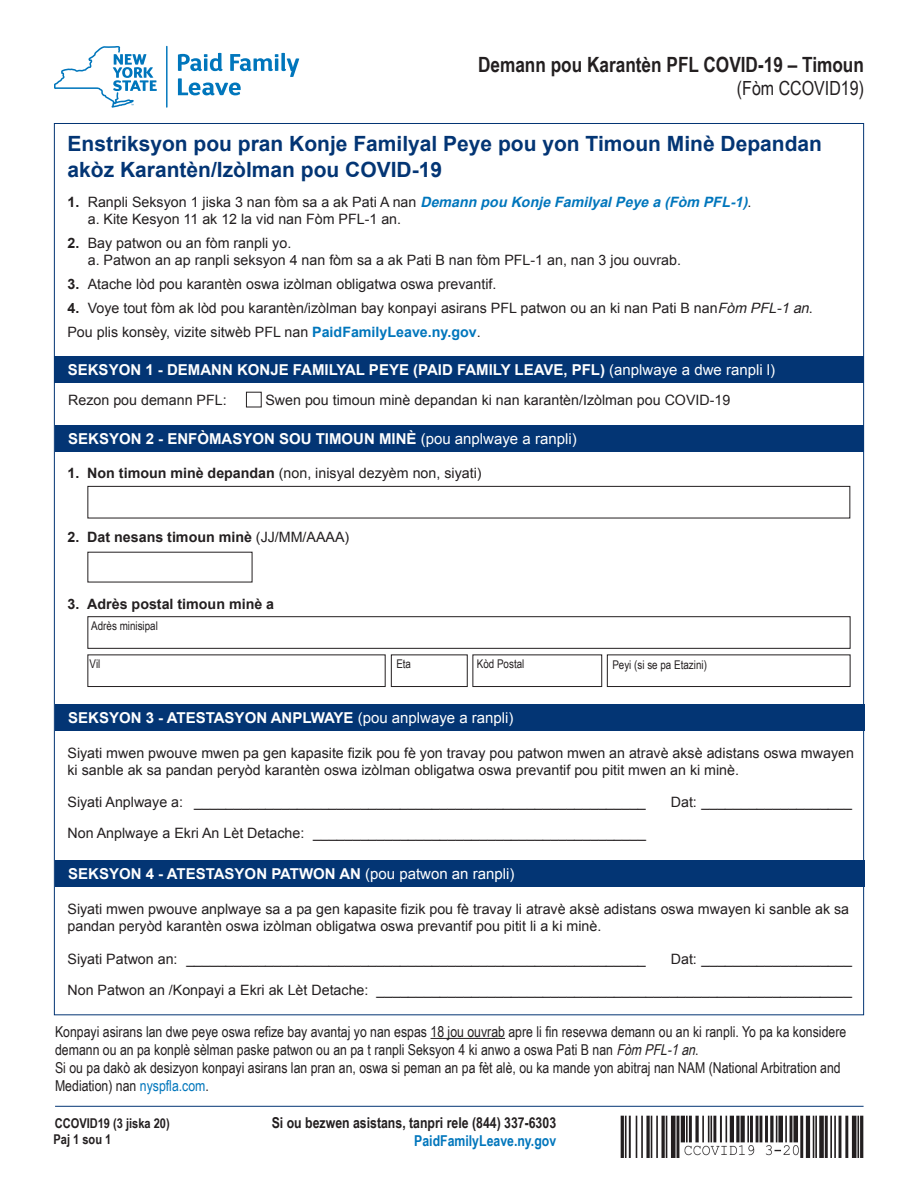
<style>
.page{position:relative;width:918px;height:1188px;background:#fff}
.page>*{position:absolute;margin:0;border:0;box-sizing:border-box;transform-origin:0 0}
.t1{font:700 21px/25.2px "Arial";color:#033574}
.t2{font:700 21px "Arial Narrow";color:#231f20}
.t3{font:19.5px "Arial Narrow";color:#231f20}
.Extra_Info{font:15px/18px "Arial Narrow";color:#231f20}
.Sections{font:700 15px "Arial";color:#fff}
.Assistance{font:700 15px "Arial Narrow";color:#231f20}
.Assistance-2{font:700 15px "Arial Narrow";color:#0076bc}
.Bullets___Bold_-_Black{font:14.25px/17.1px "Arial";color:#231f20}
.Bullets___Bold_-_Black-2{font:700 14.25px "Arial";color:#231f20}
.Page{font:700 13.5px "Arial Narrow";color:#231f20}
.Text_in_boxes_8pt{font:12px "Arial Narrow";color:#231f20}
.s1{font-weight:700}
.s2{font-weight:700;font-style:italic;color:#0076bc}
.s3{font-style:italic}
.s4{font-weight:700;color:#0076bc}
.s5{font-weight:400}
.s6{color:#0076bc}
</style>
<div class="page">
<svg style="left:178px;top:53px;width:121px;height:42px"></svg>
<svg style="left:54px;top:46px;width:103px;height:62px"></svg>
<hr style="left:166px;top:46px;width:2px;height:62px;background:#0076bc">
<div style="left:54px;top:356px;width:809px;height:27px;background:#033574"></div>
<div style="left:246px;top:392px;width:16px;height:15px;border:1px solid #231f20"></div>
<div style="left:55px;top:425px;width:808px;height:27px;background:#033574"></div>
<div style="left:55px;top:704px;width:810px;height:27px;background:#033574"></div>
<div style="left:55px;top:860px;width:810px;height:27px;background:#033574"></div>
<hr style="left:431px;top:1038px;width:74px;height:1px;background:#231f20">
<hr style="left:55px;top:1106px;width:809px;height:1px;background:#033574">
<div style="left:87px;top:616px;width:763px;height:33px;border:1px solid #231f20"></div>
<div style="left:87px;top:655px;width:299px;height:32px;border:1px solid #231f20"></div>
<div style="left:391px;top:655px;width:77px;height:32px;border:1px solid #231f20"></div>
<div style="left:472px;top:655px;width:130px;height:32px;border:1px solid #231f20"></div>
<div style="left:607px;top:655px;width:243px;height:32px;border:1px solid #231f20"></div>
<div style="left:87px;top:486px;width:763px;height:32px;border:1px solid #231f20"></div>
<img style="left:620px;top:1116px;width:244px;height:42px">
<p class="t2" style="left:478px;top:48px;width:387px">Demann pou Karantèn PFL COVID-19 – Timoun</p>
<p class="t3" style="left:737px;top:74px;width:129px">(Fòm CCOVID19)</p>
<h1 class="t1" style="left:68px;top:132px;width:756px">Enstriksyon pou pran Konje Familyal Peye pou yon Timoun Minè Depandan akòz Karantèn/Izòlman pou COVID-19</h1>
<p class="Bullets___Bold_-_Black" style="left:88px;top:194px;width:665px;text-indent:-20px"><span class="s1">1.</span> Ranpli Seksyon 1 jiska 3 nan fòm sa a ak Pati A nan <span class="s2">Demann pou Konje FamilyalPeye a (Fòm PFL-1)</span>. a. Kite Kesyon 11 ak 12 la vid nan Fòm PFL-1 an.</p>
<p class="Bullets___Bold_-_Black" style="left:88px;top:235px;width:595px;text-indent:-20px"><span class="s1">2.</span> Bay patwon ou an fòm ranpli yo.<br>a. Patwon an ap ranpli seksyon 4 nan fòm sa a ak Pati B nan fòm PFL-1 an, nan 3 jou ouvrab.</p>
<p class="Bullets___Bold_-_Black" style="left:68px;top:276px;width:430px"><span class="s1">3.</span> Atache lòd pou karantèn oswa izòlman obligatwa oswa prevantif.</p>
<p class="Bullets___Bold_-_Black" style="left:68px;top:300px;width:747px"><span class="s1">4.</span> Voye tout fòm ak lòd pou karantèn/izòlman bay konpayi asirans PFL patwon ou an ki nan Pati B nan<span class="s3">Fòm PFL-1 an</span>.</p>
<p class="Bullets___Bold_-_Black" style="left:67px;top:323px;width:415px">Pou plis konsèy, vizite sitwèb PFL nan <span class="s4">PaidFamilyLeave.ny.gov</span>.</p>
<p class="Sections" style="left:68px;top:359px;width:709px">SEKSYON 1 - DEMANN KONJE FAMILYAL PEYE (PAID FAMILY LEAVE, PFL) <span class="s5">(anplwaye a dwe ranpli l)</span></p>
<p class="Bullets___Bold_-_Black" style="left:68px;top:392px;width:160px">Rezon pou demann PFL:</p>
<p class="Bullets___Bold_-_Black" style="left:265px;top:392px;width:466px">Swen pou timoun minè depandan ki nan karantèn/Izòlman pou COVID-19</p>
<p class="Sections" style="left:68px;top:429px;width:510px">SEKSYON 2 - ENFÒMASYON SOU TIMOUN MINÈ <span class="s5">(pou anplwaye a ranpli)</span></p>
<p class="Bullets___Bold_-_Black" style="left:68px;top:464px;width:416px"><span class="s1">1. Non timoun minè depandan</span> (non, inisyal dezyèm non, siyati)</p>
<p class="Bullets___Bold_-_Black-2" style="left:68px;top:528px;width:283px">2. Dat nesans timoun minè <span class="s5">(JJ/MM/AAAA)</span></p>
<p class="Bullets___Bold_-_Black-2" style="left:68px;top:595px;width:208px">3. Adrès postal timoun minè a</p>
<p class="Text_in_boxes_8pt" style="left:91px;top:617px;width:68px">Adrès minisipal</p>
<p class="Text_in_boxes_8pt" style="left:90px;top:655px;width:12px">Vil</p>
<p class="Text_in_boxes_8pt" style="left:396px;top:655px;width:16px">Eta</p>
<p class="Text_in_boxes_8pt" style="left:477px;top:655px;width:49px">Kòd Postal</p>
<p class="Text_in_boxes_8pt" style="left:612px;top:656px;width:96px">Peyi (si se pa Etazini)</p>
<p class="Sections" style="left:68px;top:708px;width:447px">SEKSYON 3 - ATESTASYON ANPLWAYE <span class="s5">(pou anplwaye a ranpli)</span></p>
<p class="Bullets___Bold_-_Black" style="left:68px;top:744px;width:788px">Siyati mwen pwouve mwen pa gen kapasite fizik pou fè yon travay pou patwon mwen an atravè aksè adistans oswa mwayen ki sanble ak sa pandan peryòd karantèn oswa izòlman obligatwa oswa prevantif pou pitit mwen an ki minè.</p>
<p class="Bullets___Bold_-_Black" style="left:68px;top:794px;width:580px">Siyati Anplwaye a: _________________________________________________________</p>
<p class="Bullets___Bold_-_Black" style="left:671px;top:794px;width:183px">Dat: ___________________</p>
<p class="Bullets___Bold_-_Black" style="left:68px;top:825px;width:580px">Non Anplwaye a Ekri An Lèt Detache: __________________________________________</p>
<p class="Sections" style="left:68px;top:864px;width:448px">SEKSYON 4 - ATESTASYON PATWON AN <span class="s5">(pou patwon an ranpli)</span></p>
<p class="Bullets___Bold_-_Black" style="left:68px;top:901px;width:783px">Siyati mwen pwouve anplwaye sa a pa gen kapasite fizik pou fè travay li atravè aksè adistans oswa mwayen ki sanble ak sa pandan peryòd karantèn oswa izòlman obligatwa oswa prevantif pou pitit li a ki minè.</p>
<p class="Bullets___Bold_-_Black" style="left:68px;top:951px;width:580px">Siyati Patwon an: __________________________________________________________</p>
<p class="Bullets___Bold_-_Black" style="left:671px;top:951px;width:183px">Dat: ___________________</p>
<p class="Bullets___Bold_-_Black" style="left:68px;top:981px;width:786px">Non Patwon an /Konpayi a Ekri ak Lèt Detache: ____________________________________________________________</p>
<p class="Extra_Info" style="left:55px;top:1022px;width:793px">Konpayi asirans lan dwe peye oswa refize bay avantaj yo nan espas 18 jou ouvrab apre li fin resevwa demann ou an ki ranpli. Yo pa ka konsidere demann ou an pa konplè sèlman paske patwon ou an pa t ranpli Seksyon 4 ki anwo a oswa Pati B nan <span class="s3">Fòm PFL-1an</span>.</p>
<p class="Extra_Info" style="left:55px;top:1058px;width:787px">Si ou pa dakò ak desizyon konpayi asirans lan pran an, oswa si peman an pa fèt alè, ou ka mande yon abitraj nan NAM (National Arbitration and<br>Mediation) nan <span class="s6">nyspfla.com</span>.</p>
<p class="Page" style="left:55px;top:1113px;width:117px">CCOVID19 (3 jiska 20)</p>
<p class="Page" style="left:54px;top:1129px;width:59px">Paj 1 sou 1</p>
<p class="Assistance" style="left:272px;top:1111px;width:286px">Si ou bezwen asistans, tanpri rele (844) 337-6303</p>
<p class="Assistance-2" style="left:414px;top:1129px;width:143px">PaidFamilyLeave.ny.gov</p>
</div>
